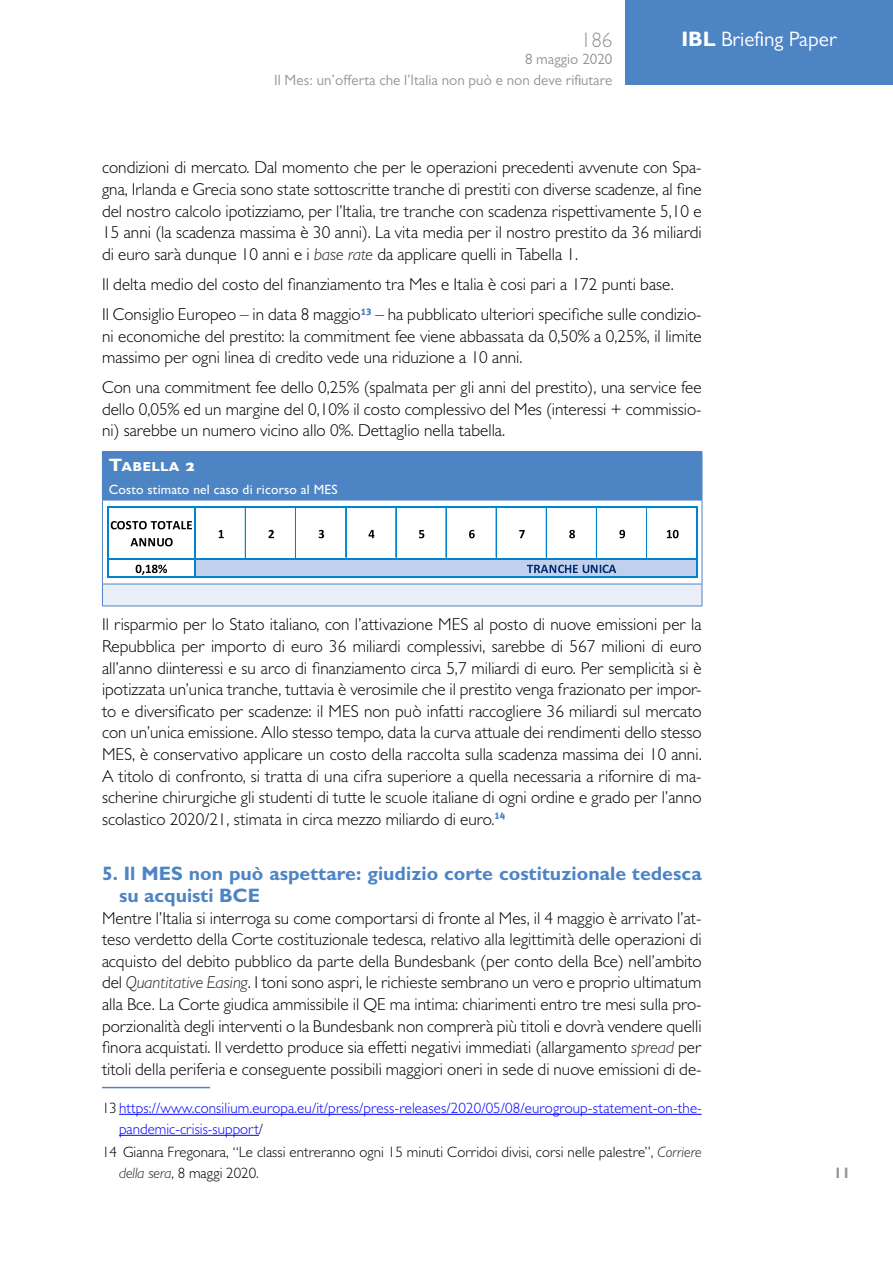
<style>
.page{position:relative;width:893px;height:1263px;background:#fff}
.page>*{position:absolute;margin:0;border:0;box-sizing:border-box;transform-origin:0 0}
.t1{font:21px "Gill Sans MT Pro";color:#fff}
.t2{font:300 21px "Gill Sans MT Pro";color:#939598}
.Paragraph_1{font:700 19.5px/21.6px "Gill Sans MT Pro";color:#4d84c4}
.Dida_Number{font:700 18px "Gill Sans MT Pro";letter-spacing:.01em;color:#fff;scale:1.05 1}
.Body{font:300 17.25px/21.6px "Gill Sans MT Pro";color:#000;text-align:justify}
.Footnote{font:300 15px/21px "Gill Sans MT Pro";letter-spacing:.01em;color:#00f}
.Footnote-2{font:300 15px/21px "Gill Sans MT Pro";color:#000}
.t3{font:15px/20.5px "Gill Sans MT Pro";color:#939598;text-align:right}
.t4{font:700 15px "Gill Sans MT Pro";color:#939598}
.Dida-Header{font:500 13.5px "Gill Sans MT Pro";letter-spacing:.01em;color:#fff}
.s1{font-weight:700}
.s2{font-style:italic;color:#231f20}
.s3{color:#000}
</style>
<div class="page">
<div style="left:625px;top:0;width:268px;height:85px;background:#4d84c4"></div>
<div style="left:102px;top:452px;width:600px;height:48px;background:#4d84c4"></div>
<div style="left:102px;top:584px;width:600px;height:22px;background:#eaeef7"></div>
<hr style="left:102px;top:500px;width:600px;height:1px;background:#4d84c4">
<hr style="left:102px;top:584px;width:600px;height:1px;background:#4d84c4">
<hr style="left:102px;top:451px;width:600px;height:1px;background:#4d84c4">
<hr style="left:702px;top:452px;width:1px;height:48px;background:#4d84c4">
<hr style="left:102px;top:500px;width:1px;height:84px;background:#4d84c4">
<hr style="left:702px;top:500px;width:1px;height:84px;background:#4d84c4">
<svg style="left:102px;top:584px;width:1px;height:22px"></svg>
<svg style="left:702px;top:584px;width:1px;height:22px"></svg>
<hr style="left:102px;top:606px;width:600px;height:1px;background:#4d84c4">
<div style="left:195px;top:559px;width:502px;height:19px;background:#c1d0ec"></div>
<svg style="left:111px;top:521px;width:81px;height:8px"></svg>
<svg style="left:131px;top:538px;width:42px;height:8px"></svg>
<svg style="left:219px;top:530px;width:5px;height:8px"></svg>
<svg style="left:268px;top:530px;width:6px;height:8px"></svg>
<svg style="left:319px;top:530px;width:5px;height:8px"></svg>
<svg style="left:368px;top:530px;width:7px;height:8px"></svg>
<svg style="left:419px;top:530px;width:5px;height:8px"></svg>
<svg style="left:469px;top:530px;width:6px;height:8px"></svg>
<svg style="left:519px;top:530px;width:6px;height:8px"></svg>
<svg style="left:569px;top:530px;width:6px;height:8px"></svg>
<svg style="left:619px;top:530px;width:6px;height:8px"></svg>
<svg style="left:667px;top:530px;width:12px;height:8px"></svg>
<svg style="left:136px;top:565px;width:31px;height:10px"></svg>
<svg style="left:527px;top:565px;width:89px;height:8px"></svg>
<hr style="left:107px;top:506px;width:2px;height:72px;background:#0084cc">
<hr style="left:194px;top:508px;width:2px;height:68px;background:#0084cc">
<hr style="left:245px;top:508px;width:1px;height:50px;background:#0084cc">
<hr style="left:295px;top:508px;width:1px;height:50px;background:#0084cc">
<hr style="left:345px;top:508px;width:1px;height:49px;background:#0084cc">
<hr style="left:346px;top:508px;width:1px;height:50px;background:#0084cc">
<hr style="left:395px;top:508px;width:1px;height:49px;background:#0084cc">
<hr style="left:396px;top:508px;width:1px;height:50px;background:#0084cc">
<hr style="left:445px;top:508px;width:1px;height:49px;background:#0084cc">
<hr style="left:446px;top:508px;width:1px;height:50px;background:#0084cc">
<hr style="left:496px;top:508px;width:1px;height:50px;background:#0084cc">
<hr style="left:546px;top:508px;width:1px;height:50px;background:#0084cc">
<hr style="left:596px;top:508px;width:1px;height:50px;background:#0084cc">
<hr style="left:646px;top:508px;width:1px;height:50px;background:#0084cc">
<hr style="left:696px;top:508px;width:1px;height:70px;background:#0084cc">
<hr style="left:109px;top:506px;width:588px;height:2px;background:#0084cc">
<hr style="left:109px;top:558px;width:587px;height:2px;background:#0084cc">
<hr style="left:109px;top:576px;width:588px;height:2px;background:#0084cc">
<hr style="left:102px;top:1087px;width:108px;height:1px;background:#4d84c4">
<hr style="left:119px;top:1114px;width:583px;height:1px;background:#00f">
<hr style="left:119px;top:1135px;width:140px;height:1px;background:#00f">
<p class="t2" style="left:581px;top:27px;width:33px">186</p>
<p class="t3" style="left:274px;top:49px;width:339px">8 maggio 2020<br>Il Mes: un’offerta che l’Italia non può e non deve rifiutare</p>
<p class="t1" style="left:681px;top:26px;width:157px"><span class="s1">IBL</span> Briefing Paper</p>
<p class="Body" style="left:102px;top:156px;width:601px">condizioni di mercato. Dal momento che per le operazioni precedenti avvenute con Spa&shy;gna, Irlanda e Grecia sono state sottoscritte tranche di prestiti con diverse scadenze, al fine del nostro calcolo ipotizziamo, per l’Italia, tre tranche con scadenza rispettivamente 5,10 e 15 anni (la scadenza massima è 30 anni). La vita media per il nostro prestito da 36 miliardi di euro sarà dunque 10 anni e i <span class="s2">base rate</span> da applicare quelli in Tabella 1.</p>
<p class="Body" style="left:102px;top:273px;width:573px">Il delta medio del costo del finanziamento tra Mes e Italia è cosi pari a 172 punti base.</p>
<p class="Body" style="left:102px;top:303px;width:601px">Il Consiglio Europeo – in data 8 maggio<sup>13</sup> – ha pubblicato ulteriori specifiche sulle condizio&shy;ni economiche del prestito: la commitment fee viene abbassata da 0,50% a 0,25%, il limite massimo per ogni linea di credito vede una riduzione a 10 anni.</p>
<p class="Body" style="left:102px;top:376px;width:601px">Con una commitment fee dello 0,25% (spalmata per gli anni del prestito), una service fee dello 0,05% ed un margine del 0,10% il costo complessivo del Mes (interessi + commissio&shy;ni) sarebbe un numero vicino allo 0%. Dettaglio nella tabella.</p>
<p class="Dida_Number" style="left:109px;top:453px;width:84px">Tabella 2</p>
<p class="Dida-Header" style="left:109px;top:481px;width:230px">Costo stimato nel caso di ricorso al MES</p>
<p class="Body" style="left:102px;top:613px;width:601px">Il risparmio per lo Stato italiano, con l’attivazione MES al posto di nuove emissioni per la Repubblica per importo di euro 36 miliardi complessivi, sarebbe di 567 milioni di euro all’anno diinteressi e su arco di finanziamento circa 5,7 miliardi di euro. Per semplicità si è ipotizzata un’unica tranche, tuttavia è verosimile che il prestito venga frazionato per impor&shy;to e diversificato per scadenze: il MES non può infatti raccogliere 36 miliardi sul mercato con un’unica emissione. Allo stesso tempo, data la curva attuale dei rendimenti dello stesso MES, è conservativo applicare un costo della raccolta sulla scadenza massima dei 10 anni.<br>A titolo di confronto, si tratta di una cifra superiore a quella necessaria a rifornire di ma&shy;scherine chirurgiche gli studenti di tutte le scuole italiane di ogni ordine e grado per l’anno scolastico 2020/21, stimata in circa mezzo miliardo di euro.<sup>14</sup></p>
<p class="Paragraph_1" style="left:119px;top:863px;width:584px;text-indent:-17px">5. Il MES non può aspettare: giudizio corte costituzionale tedesca su acquisti BCE</p>
<p class="Body" style="left:102px;top:907px;width:601px">Mentre l’Italia si interroga su come comportarsi di fronte al Mes, il 4 maggio è arrivato l’at&shy;teso verdetto della Corte costituzionale tedesca, relativo alla legittimità delle operazioni di acquisto del debito pubblico da parte della Bundesbank (per conto della Bce) nell’ambito del <span class="s2">Quantitative Easing</span>. I toni sono aspri, le richieste sembrano un vero e proprio ultimatum alla Bce. La Corte giudica ammissibile il QE ma intima: chiarimenti entro tre mesi sulla pro&shy;porzionalità degli interventi o la Bundesbank non comprerà più titoli e dovrà vendere quelli finora acquistati. Il verdetto produce sia effetti negativi immediati (allargamento <span class="s2">spread</span> per titoli della periferia e conseguente possibili maggiori oneri in sede di nuove emissioni di de-</p>
<p class="Footnote" style="left:119px;top:1097px;width:584px;text-indent:-17px"><span class="s3">13</span> https://www.consilium.europa.eu/it/press/press-releases/2020/05/08/eurogroup-statement-on-the&shy;pandemic-crisis-support<span class="s3">/</span></p>
<p class="Footnote-2" style="left:119px;top:1141px;width:584px;text-indent:-17px">14 Gianna Fregonara, “Le classi entreranno ogni 15 minuti Corridoi divisi, corsi nelle palestre”, <span class="s2">Corriere della sera</span>, 8 maggi 2020.</p>
<p class="t4" style="left:834px;top:1163px;width:18px">11</p>
</div>
